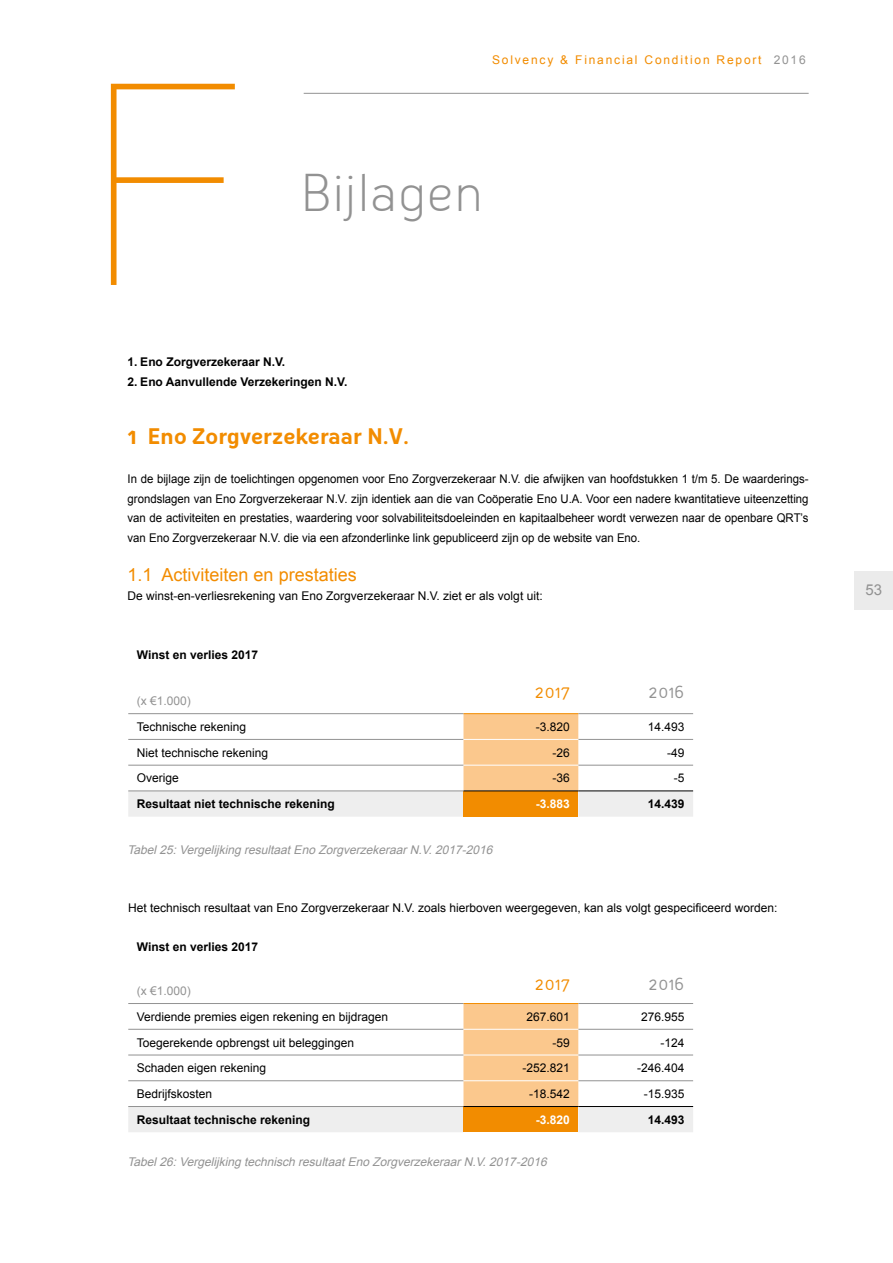
<style>
.page{position:relative;width:893px;height:1263px;background:#fff}
.page>*{position:absolute;margin:0;border:0;box-sizing:border-box;transform-origin:0 0}
.t1{font:200 281.7px "Helvetica Neue";color:#f28c00}
.t2{font:300 49.5px "Oceania";color:#929292}
.t3{font:700 21px "Oceania";letter-spacing:-.015em;color:#f28c00}
.t4{font:18px "Arial";color:#f28c00}
.t5{font:16.5px "Oceania";color:#f28c00}
.t6{font:16.5px "Oceania";color:#929292}
.t7{font:15px "Arial";color:#929292}
.t8{font:12px/19.5px "Arial";color:#000;text-align:justify;scale:.95 1}
.t9{font:12px "Arial";color:#000}
.t10{font:700 12px "Arial";color:#000}
.t11{font:italic 12px "Arial";color:#929292}
.t12{font:12px "Arial";letter-spacing:.15em;color:#f28c00}
.t13{font:12px "Arial";color:#929292}
.t14{font:700 12px "Arial";color:#fff}
.s1{color:#929292}
</style>
<div class="page">
<div style="left:855px;top:571px;width:38px;height:38px;background:#ebebeb"></div>
<hr style="left:304px;top:93px;width:505px;height:1px;background:#929292">
<svg style="left:128px;top:714px;width:565px;height:103px"></svg>
<div style="left:463px;top:791px;width:115px;height:26px;background:#f28c00"></div>
<hr style="left:128px;top:713px;width:335px;height:1px;background:#929292">
<hr style="left:578px;top:713px;width:115px;height:1px;background:#929292">
<hr style="left:128px;top:739px;width:335px;height:1px;background:#929292">
<hr style="left:578px;top:739px;width:115px;height:1px;background:#929292">
<hr style="left:128px;top:765px;width:335px;height:1px;background:#929292">
<hr style="left:578px;top:765px;width:115px;height:1px;background:#929292">
<hr style="left:128px;top:791px;width:335px;height:1px;background:#929292">
<hr style="left:463px;top:739px;width:115px;height:1px;background:#fff">
<hr style="left:463px;top:713px;width:115px;height:1px;background:#f28c00">
<hr style="left:463px;top:765px;width:115px;height:1px;background:#fff">
<hr style="left:463px;top:791px;width:115px;height:1px;background:#000">
<hr style="left:578px;top:791px;width:115px;height:1px;background:#000">
<svg style="left:128px;top:1004px;width:565px;height:128px"></svg>
<div style="left:463px;top:1106px;width:115px;height:26px;background:#f28c00"></div>
<hr style="left:128px;top:1003px;width:335px;height:1px;background:#929292">
<hr style="left:578px;top:1003px;width:115px;height:1px;background:#929292">
<hr style="left:128px;top:1029px;width:335px;height:1px;background:#929292">
<hr style="left:578px;top:1029px;width:115px;height:1px;background:#929292">
<hr style="left:128px;top:1055px;width:335px;height:1px;background:#929292">
<hr style="left:578px;top:1055px;width:115px;height:1px;background:#929292">
<hr style="left:128px;top:1080px;width:335px;height:1px;background:#929292">
<hr style="left:578px;top:1080px;width:115px;height:1px;background:#929292">
<hr style="left:128px;top:1106px;width:335px;height:1px;background:#929292">
<hr style="left:463px;top:1029px;width:115px;height:1px;background:#fff">
<hr style="left:463px;top:1055px;width:115px;height:1px;background:#fff">
<hr style="left:463px;top:1003px;width:115px;height:1px;background:#f28c00">
<hr style="left:463px;top:1080px;width:115px;height:1px;background:#fff">
<hr style="left:463px;top:1106px;width:115px;height:1px;background:#000">
<hr style="left:578px;top:1106px;width:115px;height:1px;background:#000">
<h1 class="t1" style="left:96px;top:23px;width:137px">F</h1>
<p class="t12" style="left:492px;top:52px;width:315px">Solvency &amp; Financial Condition Report <span class="s1">2016</span></p>
<h2 class="t2" style="left:300px;top:163px;width:186px">Bijlagen</h2>
<p class="t10" style="left:128px;top:354px;width:159px">1. Eno Zorgverzekeraar N.V.</p>
<p class="t10" style="left:128px;top:373px;width:221px">2. Eno Aanvullende Verzekeringen N.V.</p>
<h3 class="t3" style="left:128px;top:424px;width:283px">1 Eno Zorgverzekeraar N.V.</h3>
<p class="t8" style="left:128px;top:469px;width:718px">In de bijlage zijn de toelichtingen opgenomen voor Eno Zorgverzekeraar N.V. die afwijken van hoofdstukken 1 t/m 5. De waarderings&shy;grondslagen van Eno Zorgverzekeraar N.V. zijn identiek aan die van Coöperatie Eno U.A. Voor een nadere kwantitatieve uiteenzetting van de activiteiten en prestaties, waardering voor solvabiliteitsdoeleinden en kapitaalbeheer wordt verwezen naar de openbare QRT’s van Eno Zorgverzekeraar N.V. die via een afzonderlinke link gepubliceerd zijn op de website van Eno.</p>
<h3 class="t4" style="left:128px;top:562px;width:231px">1.1 Activiteiten en prestaties</h3>
<p class="t9" style="left:128px;top:588px;width:417px">De winst-en-verliesrekening van Eno Zorgverzekeraar N.V. ziet er als volgt uit:</p>
<p class="t10" style="left:137px;top:646px;width:123px">Winst en verlies 2017</p>
<p class="t13" style="left:137px;top:693px;width:56px">(x €1.000)</p>
<h3 class="t5" style="left:535px;top:682px;width:37px">2017</h3>
<h3 class="t6" style="left:648px;top:682px;width:38px">2016</h3>
<p class="t9" style="left:137px;top:719px;width:111px">Technische rekening</p>
<p class="t9" style="left:536px;top:719px;width:36px">-3.820</p>
<p class="t9" style="left:648px;top:719px;width:38px">14.493</p>
<p class="t9" style="left:137px;top:744px;width:133px">Niet technische rekening</p>
<p class="t9" style="left:552px;top:744px;width:19px">-26</p>
<p class="t9" style="left:667px;top:744px;width:19px">-49</p>
<p class="t9" style="left:137px;top:770px;width:44px">Overige</p>
<p class="t9" style="left:552px;top:770px;width:19px">-36</p>
<p class="t9" style="left:674px;top:770px;width:12px">-5</p>
<p class="t10" style="left:137px;top:796px;width:200px">Resultaat niet technische rekening</p>
<p class="t14" style="left:536px;top:796px;width:36px">-3.883</p>
<p class="t10" style="left:648px;top:796px;width:38px">14.439</p>
<p class="t11" style="left:128px;top:841px;width:370px">Tabel 25: Vergelijking resultaat Eno Zorgverzekeraar N.V. 2017-2016</p>
<p class="t9" style="left:128px;top:900px;width:651px">Het technisch resultaat van Eno Zorgverzekeraar N.V. zoals hierboven weergegeven, kan als volgt gespecificeerd worden:</p>
<p class="t10" style="left:137px;top:939px;width:123px">Winst en verlies 2017</p>
<p class="t13" style="left:137px;top:983px;width:56px">(x €1.000)</p>
<h3 class="t5" style="left:535px;top:974px;width:37px">2017</h3>
<h3 class="t6" style="left:648px;top:974px;width:38px">2016</h3>
<p class="t9" style="left:137px;top:1009px;width:253px">Verdiende premies eigen rekening en bijdragen</p>
<p class="t9" style="left:526px;top:1009px;width:45px">267.601</p>
<p class="t9" style="left:641px;top:1009px;width:45px">276.955</p>
<p class="t9" style="left:137px;top:1034px;width:219px">Toegerekende opbrengst uit beleggingen</p>
<p class="t9" style="left:552px;top:1034px;width:19px">-59</p>
<p class="t9" style="left:661px;top:1034px;width:26px">-124</p>
<p class="t9" style="left:137px;top:1060px;width:131px">Schaden eigen rekening</p>
<p class="t9" style="left:522px;top:1060px;width:49px">-252.821</p>
<p class="t9" style="left:637px;top:1060px;width:49px">-246.404</p>
<p class="t9" style="left:137px;top:1086px;width:77px">Bedrijfskosten</p>
<p class="t9" style="left:529px;top:1086px;width:42px">-18.542</p>
<p class="t9" style="left:644px;top:1086px;width:42px">-15.935</p>
<p class="t10" style="left:137px;top:1111px;width:175px">Resultaat technische rekening</p>
<p class="t14" style="left:536px;top:1111px;width:36px">-3.820</p>
<p class="t10" style="left:648px;top:1111px;width:38px">14.493</p>
<p class="t11" style="left:128px;top:1153px;width:424px">Tabel 26: Vergelijking technisch resultaat Eno Zorgverzekeraar N.V. 2017-2016</p>
<p class="t7" style="left:865px;top:580px;width:18px">53</p>
</div>
